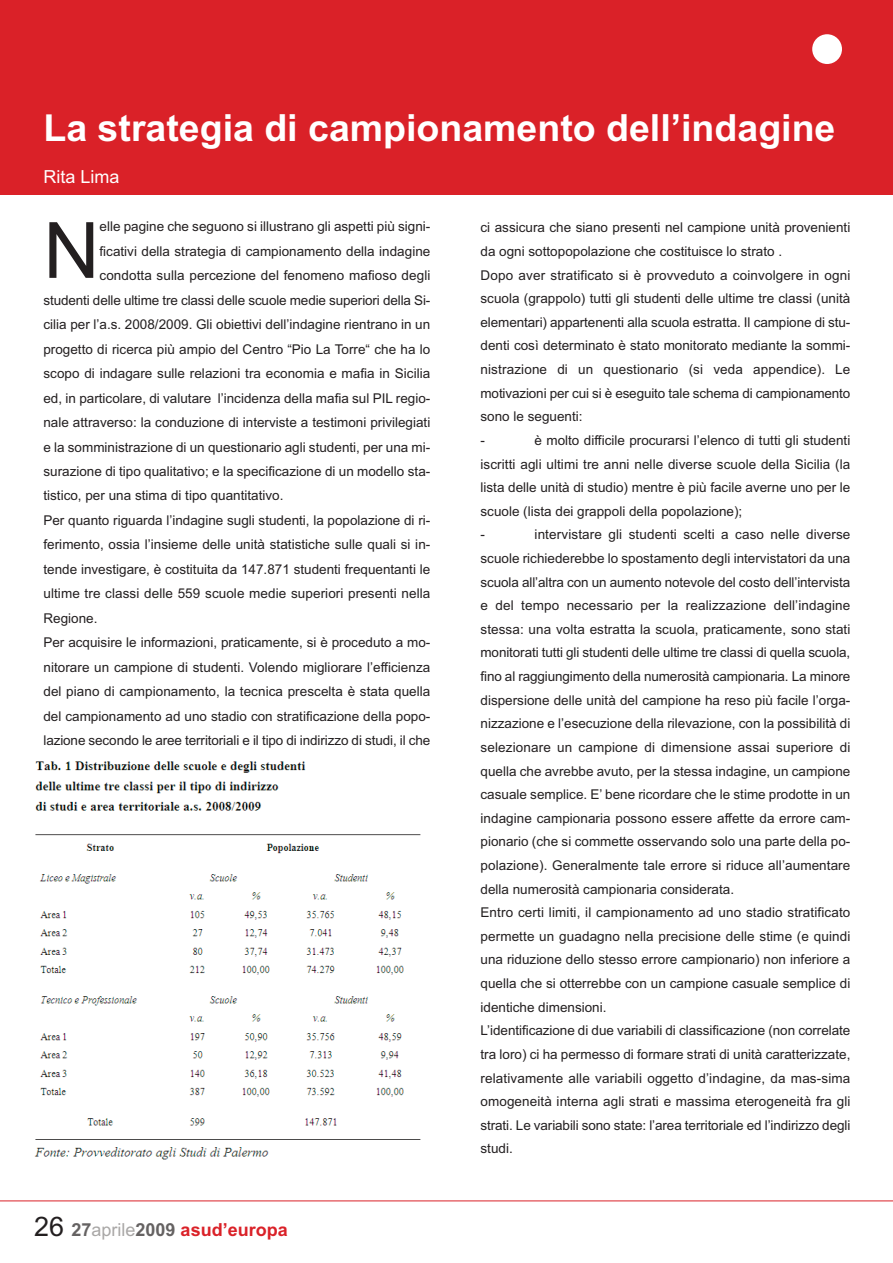
<style>
.page{position:relative;width:893px;height:1263px;background:#fff}
.page>*{position:absolute;margin:0;border:0;box-sizing:border-box;transform-origin:0 0}
.t1{font:77.7px "Arial";color:#231f20}
.t2{font:700 37.5px "Arial";color:#fff}
.t3{font:700 18px "Arial";color:#da2128}
.t4{font:18px "Arial";color:#fff}
.t5{font:13.5px/23.5px "Arial";color:#231f20}
.s1{font-weight:400;font-size:27px;color:#231f20}
.s2{color:#656262}
.s3{font-weight:400;color:#a9a7a6}
</style>
<div class="page">
<div style="left:0;top:0;width:892px;height:194px;background:#da2128"></div>
<div style="left:812px;top:34px;width:30px;height:30px;background:#fff;border-radius:50%"></div>
<hr style="left:0;top:1201px;width:892px;height:1px;background:#da2128">
<img style="left:34px;top:761px;width:387px;height:399px">
<h2 class="t2" style="left:43px;top:114px;width:793px">La strategia di campionamento dell’indagine</h2>
<h3 class="t4" style="left:43px;top:171px;width:77px">Rita Lima</h3>
<h1 class="t1" style="left:43px;top:222px;width:58px">N</h1>
<p class="t5" style="left:99px;top:216px;width:332px">elle pagine che seguono si illustrano gli aspetti più signi-</p>
<p class="t5" style="left:99px;top:240px;width:332px">ficativi della strategia di campionamento della indagine</p>
<p class="t5" style="left:99px;top:265px;width:332px">condotta sulla percezione del fenomeno mafioso degli</p>
<p class="t5" style="left:43px;top:289px;width:388px">studenti delle ultime tre classi delle scuole medie superiori della Si-</p>
<p class="t5" style="left:43px;top:314px;width:388px">cilia per l’a.s. 2008/2009. Gli obiettivi dell’indagine rientrano in un</p>
<p class="t5" style="left:43px;top:338px;width:388px">progetto di ricerca più ampio del Centro “Pio La Torre“ che ha lo</p>
<p class="t5" style="left:43px;top:363px;width:388px">scopo di indagare sulle relazioni tra economia e mafia in Sicilia</p>
<p class="t5" style="left:43px;top:387px;width:388px">ed, in particolare, di valutare l’incidenza della mafia sul PIL regio-</p>
<p class="t5" style="left:43px;top:412px;width:388px">nale attraverso: la conduzione di interviste a testimoni privilegiati</p>
<p class="t5" style="left:43px;top:436px;width:388px">e la somministrazione di un questionario agli studenti, per una mi-</p>
<p class="t5" style="left:43px;top:461px;width:388px">surazione di tipo qualitativo; e la specificazione di un modello sta-</p>
<p class="t5" style="left:43px;top:485px;width:241px">tistico, per una stima di tipo quantitativo.</p>
<p class="t5" style="left:43px;top:510px;width:388px">Per quanto riguarda l’indagine sugli studenti, la popolazione di ri-</p>
<p class="t5" style="left:43px;top:534px;width:388px">ferimento, ossia l’insieme delle unità statistiche sulle quali si in-</p>
<p class="t5" style="left:43px;top:559px;width:388px">tende investigare, è costituita da 147.871 studenti frequentanti le</p>
<p class="t5" style="left:43px;top:583px;width:388px">ultime tre classi delle 559 scuole medie superiori presenti nella</p>
<p class="t5" style="left:43px;top:608px;width:55px">Regione.</p>
<p class="t5" style="left:43px;top:632px;width:388px">Per acquisire le informazioni, praticamente, si è proceduto a mo-</p>
<p class="t5" style="left:43px;top:657px;width:388px">nitorare un campione di studenti. Volendo migliorare l’efficienza</p>
<p class="t5" style="left:43px;top:681px;width:388px">del piano di campionamento, la tecnica prescelta è stata quella</p>
<p class="t5" style="left:43px;top:706px;width:388px">del campionamento ad uno stadio con stratificazione della popo-</p>
<p class="t5" style="left:43px;top:730px;width:388px">lazione secondo le aree territoriali e il tipo di indirizzo di studi, il che</p>
<h3 class="t3" style="left:34px;top:1223px;width:255px"><span class="s1">26</span> <span class="s2">27</span><span class="s3">aprile</span><span class="s2">2009</span> asud’europa</h3>
<p class="t5" style="left:480px;top:217px;width:371px">ci assicura che siano presenti nel campione unità provenienti da ogni sottopopolazione che costituisce lo strato .<br>Dopo aver stratificato si è provveduto a coinvolgere in ogni scuola (grappolo) tutti gli studenti delle ultime tre classi (unità elementari) appartenenti alla scuola estratta. Il campione di stu&shy;denti così determinato è stato monitorato mediante la sommi&shy;nistrazione di un questionario (si veda appendice). Le motivazioni per cui si è eseguito tale schema di campionamento sono le seguenti:<br>-</p>
<p class="t5" style="left:480px;top:430px;width:371px;text-indent:54px">è molto difficile procurarsi l’elenco di tutti gli studenti iscritti agli ultimi tre anni nelle diverse scuole della Sicilia (la lista delle unità di studio) mentre è più facile averne uno per le scuole (lista dei grappoli della popolazione);<br>-</p>
<p class="t5" style="left:480px;top:524px;width:371px;text-indent:54px">intervistare gli studenti scelti a caso nelle diverse scuole richiederebbe lo spostamento degli intervistatori da una scuola all’altra con un aumento notevole del costo dell’intervista e del tempo necessario per la realizzazione dell’indagine stessa: una volta estratta la scuola, praticamente, sono stati monitorati tutti gli studenti delle ultime tre classi di quella scuola, fino al raggiungimento della numerosità campionaria. La minore dispersione delle unità del campione ha reso più facile l’orga&shy;nizzazione e l’esecuzione della rilevazione, con la possibilità di selezionare un campione di dimensione assai superiore di quella che avrebbe avuto, per la stessa indagine, un campione casuale semplice. E’ bene ricordare che le stime prodotte in un indagine campionaria possono essere affette da errore cam&shy;pionario (che si commette osservando solo una parte della po&shy;polazione). Generalmente tale errore si riduce all’aumentare della numerosità campionaria considerata.<br>Entro certi limiti, il campionamento ad uno stadio stratificato permette un guadagno nella precisione delle stime (e quindi una riduzione dello stesso errore campionario) non inferiore a quella che si otterrebbe con un campione casuale semplice di identiche dimensioni.<br>L’identificazione di due variabili di classificazione (non correlate tra loro) ci ha permesso di formare strati di unità caratterizzate, relativamente alle variabili oggetto d’indagine, da mas-sima omogeneità interna agli strati e massima eterogeneità fra gli strati. Le variabili sono state: l’area territoriale ed l’indirizzo degli studi.</p>
</div>
